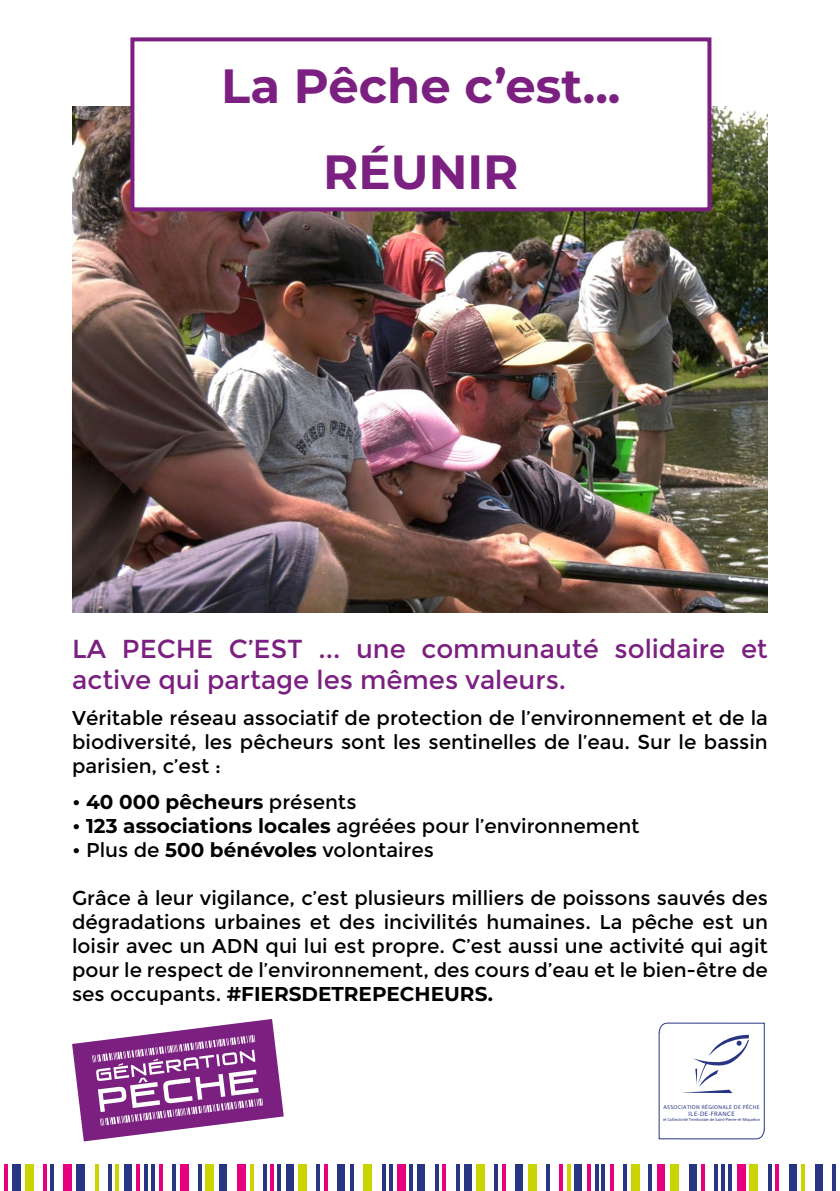
<style>
.page{position:relative;width:840px;height:1191px;background:#fff}
.page>*{position:absolute;margin:0;border:0;box-sizing:border-box;transform-origin:0 0}
.t1{font:700 48px/86.4px "Montserrat";color:#7b2080;text-align:center}
.t2{font:26px/31.2px "Montserrat";color:#7b2080}
.t3{font:20px/24px "Montserrat";color:#000;text-align:justify}
.t4{font:700 20px "Montserrat";color:#000}
.t5{font:condensed 6.4px "Avant Garde";letter-spacing:.055em;color:#283583}
.t6{font:condensed 5.6px "Avant Garde";letter-spacing:.065em;color:#283583}
.t7{font:600 condensed 4.4px "Avant Garde";color:#283583}
.s1{font-weight:400}
.s2{font-weight:700}
</style>
<div class="page">
<img style="left:72px;top:106px;width:695px;height:507px">
<div style="left:130px;top:37px;width:581px;height:174px;background:#fff;border:4px solid #7b2080"></div>
<svg style="left:801px;top:1164px;width:3px;height:27px"></svg>
<hr style="left:775px;top:1164px;width:3px;height:27px;background:#e6007d">
<div style="left:749px;top:1164px;width:8px;height:27px;background:#cad400"></div>
<div style="left:736px;top:1164px;width:8px;height:27px;background:#e6007d"></div>
<svg style="left:701px;top:1164px;width:3px;height:27px"></svg>
<div style="left:670px;top:1164px;width:8px;height:27px;background:#cad400"></div>
<div style="left:631px;top:1164px;width:8px;height:27px;background:#cad400"></div>
<hr style="left:610px;top:1164px;width:3px;height:27px;background:#e6007d">
<hr style="left:567px;top:1164px;width:3px;height:27px;background:#cad400">
<hr style="left:559px;top:1164px;width:3px;height:27px;background:#e6007d">
<div style="left:528px;top:1164px;width:8px;height:27px;background:#cad400"></div>
<hr style="left:502px;top:1164px;width:3px;height:27px;background:#e6007d">
<div style="left:476px;top:1164px;width:8px;height:27px;background:#cad400"></div>
<hr style="left:442px;top:1164px;width:4px;height:27px;background:#e6007d">
<div style="left:396px;top:1164px;width:9px;height:27px;background:#e6007d"></div>
<div style="left:363px;top:1164px;width:8px;height:27px;background:#cad400"></div>
<hr style="left:324px;top:1164px;width:3px;height:27px;background:#e6007d">
<div style="left:298px;top:1164px;width:8px;height:27px;background:#cad400"></div>
<hr style="left:250px;top:1164px;width:3px;height:27px;background:#cad400">
<div style="left:238px;top:1164px;width:8px;height:27px;background:#e6007d"></div>
<div style="left:205px;top:1164px;width:9px;height:27px;background:#cad400"></div>
<div style="left:180px;top:1164px;width:8px;height:27px;background:#e6007d"></div>
<hr style="left:136px;top:1164px;width:3px;height:27px;background:#e6007d">
<hr style="left:159px;top:1164px;width:3px;height:27px;background:#e6007d">
<hr style="left:95px;top:1164px;width:4px;height:27px;background:#cad400">
<hr style="left:115px;top:1164px;width:4px;height:27px;background:#cad400">
<hr style="left:5px;top:1164px;width:3px;height:27px;background:#e6007d">
<div style="left:64px;top:1164px;width:8px;height:27px;background:#e6007d"></div>
<div style="left:25px;top:1164px;width:8px;height:27px;background:#cad400"></div>
<hr style="left:832px;top:1164px;width:3px;height:27px;background:#283583">
<div style="left:814px;top:1164px;width:8px;height:27px;background:#283583"></div>
<div style="left:788px;top:1164px;width:8px;height:27px;background:#283583"></div>
<div style="left:688px;top:1164px;width:8px;height:27px;background:#283583"></div>
<svg style="left:768px;top:1164px;width:3px;height:27px"></svg>
<hr style="left:714px;top:1164px;width:3px;height:27px;background:#283583">
<div style="left:656px;top:1164px;width:8px;height:27px;background:#e6007d"></div>
<hr style="left:648px;top:1164px;width:3px;height:27px;background:#283583">
<hr style="left:623px;top:1164px;width:3px;height:27px;background:#283583">
<svg style="left:587px;top:1164px;width:3px;height:27px"></svg>
<div style="left:574px;top:1164px;width:8px;height:27px;background:#283583"></div>
<hr style="left:546px;top:1164px;width:3px;height:27px;background:#283583">
<div style="left:515px;top:1164px;width:8px;height:27px;background:#283583"></div>
<hr style="left:494px;top:1164px;width:4px;height:27px;background:#283583">
<div style="left:463px;top:1164px;width:8px;height:27px;background:#283583"></div>
<svg style="left:456px;top:1164px;width:3px;height:27px"></svg>
<hr style="left:435px;top:1164px;width:3px;height:27px;background:#283583">
<div style="left:417px;top:1164px;width:8px;height:27px;background:#283583"></div>
<hr style="left:409px;top:1164px;width:3px;height:27px;background:#283583">
<hr style="left:389px;top:1164px;width:3px;height:27px;background:#283583">
<hr style="left:382px;top:1164px;width:3px;height:27px;background:#283583">
<hr style="left:350px;top:1164px;width:4px;height:27px;background:#283583">
<div style="left:337px;top:1164px;width:8px;height:27px;background:#283583"></div>
<hr style="left:316px;top:1164px;width:3px;height:27px;background:#283583">
<div style="left:286px;top:1164px;width:8px;height:27px;background:#283583"></div>
<hr style="left:277px;top:1164px;width:4px;height:27px;background:#283583">
<hr style="left:270px;top:1164px;width:4px;height:27px;background:#e6007d">
<hr style="left:263px;top:1164px;width:3px;height:27px;background:#283583">
<div style="left:219px;top:1164px;width:8px;height:27px;background:#283583"></div>
<hr style="left:198px;top:1164px;width:3px;height:27px;background:#283583">
<hr style="left:172px;top:1164px;width:3px;height:27px;background:#283583">
<hr style="left:151px;top:1164px;width:4px;height:27px;background:#283583">
<hr style="left:144px;top:1164px;width:4px;height:27px;background:#283583">
<div style="left:123px;top:1164px;width:8px;height:27px;background:#283583"></div>
<hr style="left:108px;top:1164px;width:3px;height:27px;background:#283583">
<div style="left:77px;top:1164px;width:8px;height:27px;background:#283583"></div>
<hr style="left:50px;top:1164px;width:4px;height:27px;background:#283583">
<hr style="left:43px;top:1164px;width:4px;height:27px;background:#e6007d">
<div style="left:12px;top:1164px;width:9px;height:27px;background:#283583"></div>
<svg style="left:595px;top:1164px;width:3px;height:27px"></svg>
<svg style="left:601px;top:1164px;width:3px;height:27px"></svg>
<hr style="left:721px;top:1164px;width:3px;height:27px;background:#283583">
<hr style="left:728px;top:1164px;width:3px;height:27px;background:#283583">
<svg style="left:72px;top:1019px;width:211px;height:122px"></svg>
<svg style="left:658px;top:1023px;width:106px;height:116px"></svg>
<h1 class="t1" style="left:221px;top:40px;width:400px">La Pêche c’est...<br>RÉUNIR</h1>
<h2 class="t2" style="left:72px;top:633px;width:697px">LA PECHE C’EST ... une communauté solidaire et active qui partage les mêmes valeurs.</h2>
<p class="t3" style="left:72px;top:706px;width:697px">Véritable réseau associatif de protection de l’environnement et de la biodiversité, les pêcheurs sont les sentinelles de l’eau. Sur le bassin parisien, c’est :</p>
<p class="t4" style="left:72px;top:787px;width:286px"><span class="s1">•</span> 40 000 pêcheurs <span class="s1">présents</span></p>
<p class="t3" style="left:72px;top:814px;width:568px">• <span class="s2">123 associations locales</span> agréées pour l’environnement</p>
<p class="t3" style="left:72px;top:838px;width:363px">• Plus de <span class="s2">500 bénévoles</span> volontaires</p>
<p class="t3" style="left:72px;top:886px;width:697px">Grâce à leur vigilance, c’est plusieurs milliers de poissons sauvés des dégradations urbaines et des incivilités humaines. La pêche est un loisir avec un ADN qui lui est propre. C’est aussi une activité qui agit pour le respect de l’environnement, des cours d’eau et le bien-être de ses occupants. <span class="s2">#FIERSDETREPECHEURS.</span></p>
<p class="t6" style="left:663px;top:1103px;width:98px">ASSOCIATION RÉGIONALE DE PÊCHE</p>
<p class="t5" style="left:688px;top:1109px;width:47px">ILE-DE-FRANCE</p>
<p class="t7" style="left:662px;top:1117px;width:98px">et Collectivité Territoriale de Saint-Pierre-et-Miquelon</p>
</div>
